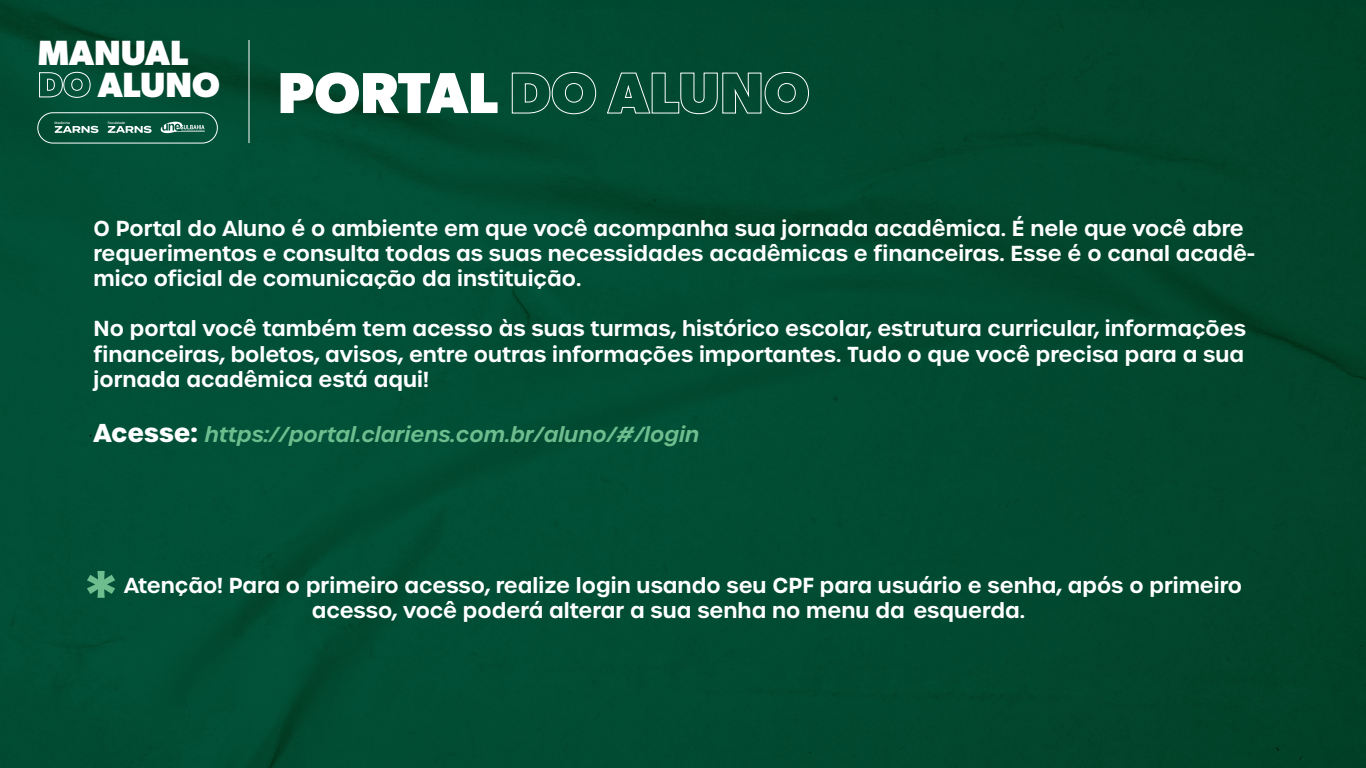
<style>
.page{position:relative;width:1366px;height:768px;background:#014b32}
.page>*{position:absolute;margin:0;border:0;box-sizing:border-box;transform-origin:0 0}
.t1{font:600 63.9px "Urbane";color:#6ebd8f;scale:1.06 1}
.t2{font:700 57.9px "Gibson";color:#fff}
.t3{font:700 35.1px/32.3px "Gibson";color:#fff}
.t4{font:600 21px/25.2px "Urbane";color:#fff}
.t5{font:italic 600 21px "Urbane";color:#6ebd8f}
.t6{font:500 3.2px "Urbane";color:#fff}
.s1{font-weight:700;font-style:normal;font-size:25px;color:#fff}
</style>
<div class="page">
<hr style="left:248px;top:40px;width:2px;height:103px;background:#fff">
<svg style="left:39px;top:71px;width:52px;height:27px"></svg>
<svg style="left:160px;top:122px;width:45px;height:11px"></svg>
<svg style="left:108px;top:126px;width:44px;height:7px"></svg>
<svg style="left:55px;top:126px;width:44px;height:7px"></svg>
<div style="left:37px;top:112px;width:181px;height:32px;border:1px solid #fff;border-radius:15px"></div>
<svg style="left:511px;top:71px;width:86px;height:44px;background:#1a5d47"></svg>
<svg style="left:606px;top:71px;width:204px;height:44px;background:#1b5d46"></svg>
<h3 class="t3" style="left:98px;top:35px;width:124px;text-indent:-60px">MANUAL<br>ALUNO</h3>
<p class="t6" style="left:55px;top:121px;width:17px">Medicina</p>
<p class="t6" style="left:108px;top:121px;width:19px">Faculdade</p>
<h2 class="t2" style="left:278px;top:59px;width:222px">PORTAL</h2>
<p class="t4" style="left:94px;top:215px;width:1163px">O Portal do Aluno é o ambiente em que você acompanha sua jornada acadêmica. É nele que você abre requerimentos e consulta todas as suas necessidades acadêmicas e financeiras. Esse é o canal acadê&shy;mico oficial de comunicação da instituição.</p>
<p class="t4" style="left:94px;top:316px;width:1154px;text-align:justify">No portal você também tem acesso às suas turmas, histórico escolar, estrutura curricular, informações financeiras, boletos, avisos, entre outras informações importantes. Tudo o que você precisa para a sua jornada acadêmica está aqui!</p>
<p class="t5" style="left:94px;top:420px;width:607px"><span class="s1">Acesse:</span> https://portal.clariens.com.br/aluno/#/login</p>
<h1 class="t1" style="left:85px;top:551px;width:31px">*</h1>
<p class="t4" style="left:124px;top:573px;width:1120px">Atenção! Para o primeiro acesso, realize login usando seu CPF para usuário e senha, após o primeiro</p>
<p class="t4" style="left:312px;top:598px;width:715px">acesso, você poderá alterar a sua senha no menu da esquerda.</p>
</div>
